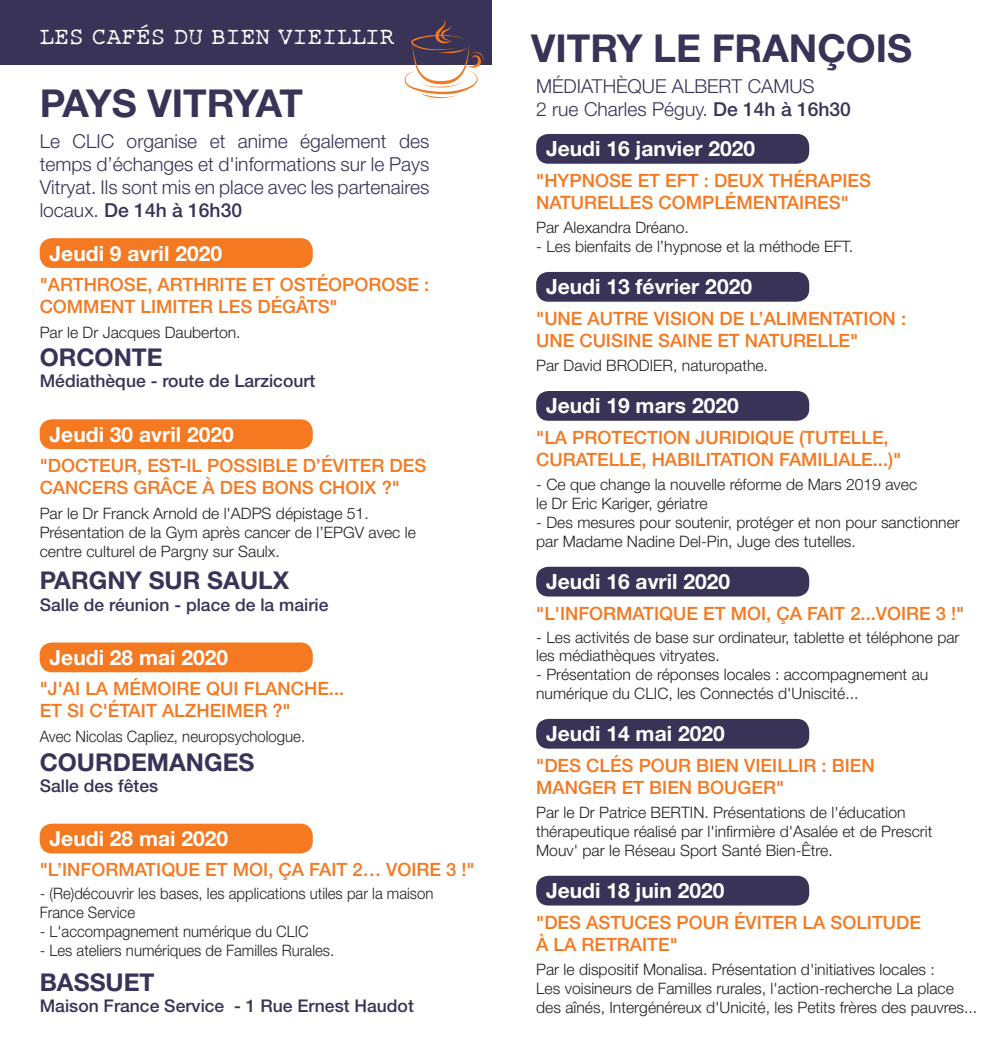
<style>
.page{position:relative;width:983px;height:1042px;background:#fff}
.page>*{position:absolute;margin:0;border:0;box-sizing:border-box;transform-origin:0 0}
.t1{font:700 38.5px "Helvetica Neue LT Std";color:#393357}
.t2{font:700 38.5px "Helvetica Neue LT Std";letter-spacing:-.035em;color:#393357}
.t3{font:700 24.5px "Helvetica Neue LT Std";color:#393357}
.t4{font:24.5px "Rough Typewriter";color:#fff}
.t5{font:700 21px "Helvetica Neue LT Std";color:#fff}
.t6{font:300 19.25px/23.1px "Helvetica Neue LT Std";color:#393357;text-align:justify}
.t7{font:500 18.38px/22.1px "Helvetica Neue LT Std";color:#f47921}
.t8{font:500 17.5px "Helvetica Neue LT Std";color:#393357}
.t9{font:300 15.75px/18.9px "Helvetica Neue LT Std";color:#231f20}
.t10{font:300 15.75px/18.9px "Helvetica Neue LT Std";color:#231f20;scale:.95 1}
.s1{font-weight:500}
</style>
<div class="page">
<div style="left:0;top:0;width:491px;height:64px;background:#393357"></div>
<div style="left:40px;top:238px;width:273px;height:30px;background:#f47921;border-radius:12px"></div>
<div style="left:40px;top:419px;width:273px;height:30px;background:#f47921;border-radius:12px"></div>
<div style="left:40px;top:642px;width:273px;height:30px;background:#f47921;border-radius:12px"></div>
<div style="left:40px;top:823px;width:273px;height:30px;background:#f47921;border-radius:12px"></div>
<div style="left:536px;top:134px;width:273px;height:30px;background:#393357;border-radius:12px"></div>
<div style="left:536px;top:272px;width:273px;height:30px;background:#393357;border-radius:12px"></div>
<div style="left:536px;top:719px;width:273px;height:29px;background:#393357;border-radius:12px"></div>
<div style="left:536px;top:876px;width:273px;height:29px;background:#393357;border-radius:12px"></div>
<div style="left:536px;top:391px;width:273px;height:30px;background:#393357;border-radius:12px"></div>
<div style="left:536px;top:567px;width:273px;height:29px;background:#393357;border-radius:12px"></div>
<svg style="left:403px;top:19px;width:80px;height:79px"></svg>
<p class="t4" style="left:40px;top:23px;width:356px">LES CAFÉS DU BIEN VIEILLIR</p>
<p class="t2" style="left:40px;top:79px;width:265px">PAYS VITRYAT</p>
<p class="t6" style="left:40px;top:129px;width:391px">Le CLIC organise et anime également des temps d’échanges et d'informations sur le Pays Vitryat. Ils sont mis en place avec les partenaires locaux. <span class="s1">De 14h à 16h30</span></p>
<p class="t5" style="left:50px;top:240px;width:174px">Jeudi 9 avril 2020</p>
<p class="t7" style="left:40px;top:273px;width:391px">"ARTHROSE, ARTHRITE ET OSTÉOPOROSE :<br>COMMENT LIMITER LES DÉGÂTS"</p>
<p class="t9" style="left:40px;top:322px;width:202px">Par le Dr Jacques Dauberton.</p>
<p class="t3" style="left:40px;top:342px;width:124px">ORCONTE</p>
<p class="t8" style="left:40px;top:371px;width:277px">Médiathèque - route de Larzicourt</p>
<p class="t5" style="left:50px;top:421px;width:185px">Jeudi 30 avril 2020</p>
<p class="t7" style="left:40px;top:454px;width:388px">"DOCTEUR, EST-IL POSSIBLE D’ÉVITER DES<br>CANCERS GRÂCE À DES BONS CHOIX ?"</p>
<p class="t9" style="left:40px;top:503px;width:377px">Par le Dr Franck Arnold de l'ADPS dépistage 51.<br>Présentation de la Gym après cancer de l’EPGV avec le centre culturel de Pargny sur Saulx.</p>
<p class="t3" style="left:40px;top:565px;width:251px">PARGNY SUR SAULX</p>
<p class="t8" style="left:40px;top:594px;width:290px">Salle de réunion - place de la mairie</p>
<p class="t5" style="left:50px;top:644px;width:180px">Jeudi 28 mai 2020</p>
<p class="t7" style="left:40px;top:677px;width:306px">"J'AI LA MÉMOIRE QUI FLANCHE...<br>ET SI C'ÉTAIT ALZHEIMER ?"</p>
<p class="t10" style="left:40px;top:726px;width:281px">Avec Nicolas Capliez, neuropsychologue.</p>
<p class="t3" style="left:40px;top:746px;width:216px">COURDEMANGES</p>
<p class="t8" style="left:40px;top:775px;width:120px">Salle des fêtes</p>
<p class="t5" style="left:50px;top:825px;width:180px">Jeudi 28 mai 2020</p>
<p class="t7" style="left:40px;top:859px;width:436px">"L’INFORMATIQUE ET MOI, ÇA FAIT 2… VOIRE 3 !"</p>
<p class="t10" style="left:40px;top:884px;width:416px">- (Re)découvrir les bases, les applications utiles par la maison<br>France Service</p>
<p class="t10" style="left:40px;top:922px;width:284px">- L'accompagnement numérique du CLIC</p>
<p class="t10" style="left:40px;top:941px;width:311px">- Les ateliers numériques de Familles Rurales.</p>
<p class="t3" style="left:40px;top:967px;width:116px">BASSUET</p>
<p class="t8" style="left:40px;top:995px;width:375px">Maison France Service - 1 Rue Ernest Haudot</p>
<p class="t1" style="left:531px;top:25px;width:382px">VITRY LE FRANÇOIS</p>
<p class="t6" style="left:536px;top:74px;width:280px">MÉDIATHÈQUE ALBERT CAMUS</p>
<p class="t6" style="left:536px;top:97px;width:316px">2 rue Charles Péguy. <span class="s1">De 14h à 16h30</span></p>
<p class="t5" style="left:546px;top:136px;width:210px">Jeudi 16 janvier 2020</p>
<p class="t7" style="left:536px;top:169px;width:336px">"HYPNOSE ET EFT : DEUX THÉRAPIES<br>NATURELLES COMPLÉMENTAIRES"</p>
<p class="t9" style="left:536px;top:218px;width:154px">Par Alexandra Dréano.</p>
<p class="t9" style="left:536px;top:237px;width:318px">- Les bienfaits de l’hypnose et la méthode EFT.</p>
<p class="t5" style="left:546px;top:274px;width:207px">Jeudi 13 février 2020</p>
<p class="t7" style="left:536px;top:307px;width:371px">"UNE AUTRE VISION DE L’ALIMENTATION :<br>UNE CUISINE SAINE ET NATURELLE"</p>
<p class="t9" style="left:536px;top:356px;width:233px">Par David BRODIER, naturopathe.</p>
<p class="t5" style="left:546px;top:393px;width:194px">Jeudi 19 mars 2020</p>
<p class="t7" style="left:536px;top:426px;width:366px">"LA PROTECTION JURIDIQUE (TUTELLE,<br>CURATELLE, HABILITATION FAMILIALE...)"</p>
<p class="t9" style="left:536px;top:475px;width:382px">- Ce que change la nouvelle réforme de Mars 2019 avec</p>
<p class="t9" style="left:536px;top:494px;width:173px">le Dr Eric Kariger, gériatre</p>
<p class="t9" style="left:536px;top:513px;width:425px">- Des mesures pour soutenir, protéger et non pour sanctionner par Madame Nadine Del-Pin, Juge des tutelles.</p>
<p class="t5" style="left:546px;top:569px;width:185px">Jeudi 16 avril 2020</p>
<p class="t7" style="left:536px;top:602px;width:429px">"L'INFORMATIQUE ET MOI, ÇA FAIT 2...VOIRE 3 !"</p>
<p class="t9" style="left:536px;top:627px;width:425px">- Les activités de base sur ordinateur, tablette et téléphone par les médiathèques vitryates.</p>
<p class="t9" style="left:536px;top:665px;width:393px">- Présentation de réponses locales : accompagnement au numérique du CLIC, les Connectés d'Uniscité...</p>
<p class="t5" style="left:546px;top:721px;width:180px">Jeudi 14 mai 2020</p>
<p class="t7" style="left:536px;top:754px;width:340px">"DES CLÉS POUR BIEN VIEILLIR : BIEN<br>MANGER ET BIEN BOUGER"</p>
<p class="t9" style="left:536px;top:803px;width:397px">Par le Dr Patrice BERTIN. Présentations de l'éducation thérapeutique réalisé par l'infirmière d'Asalée et de Prescrit<br>Mouv' par le Réseau Sport Santé Bien-Être.</p>
<p class="t5" style="left:546px;top:877px;width:180px">Jeudi 18 juin 2020</p>
<p class="t7" style="left:536px;top:911px;width:386px">"DES ASTUCES POUR ÉVITER LA SOLITUDE<br>À LA RETRAITE"</p>
<p class="t9" style="left:536px;top:960px;width:400px">Par le dispositif Monalisa. Présentation d'initiatives locales :</p>
<p class="t9" style="left:536px;top:978px;width:419px">Les voisineurs de Familles rurales, l'action-recherche La place</p>
<p class="t9" style="left:536px;top:997px;width:442px">des aînés, Intergénéreux d'Unicité, les Petits frères des pauvres...</p>
</div>
